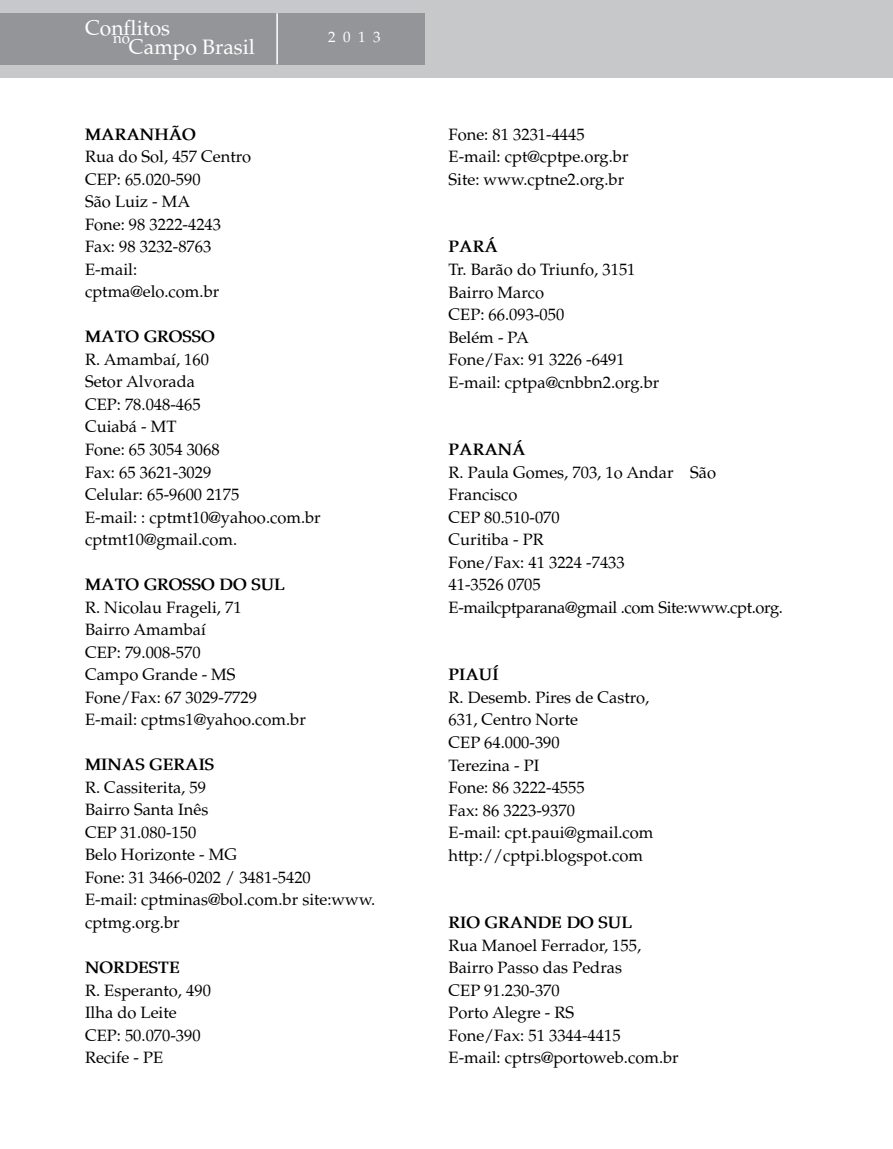
<style>
.page{position:relative;width:893px;height:1149px;background:#fff}
.page>*{position:absolute;margin:0;border:0;box-sizing:border-box;transform-origin:0 0}
.t1{font:21px/19.2px "Palatino";color:#fff}
.t2{font:16.5px/22.5px "Palatino";color:#000}
.t3{font:700 16.5px "Palatino";color:#000}
.t4{font:15px "Palatino";color:#fff}
</style>
<div class="page">
<div style="left:0;top:0;width:893px;height:77px;background:#c7c8ca"></div>
<div style="left:0;top:13px;width:276px;height:51px;background:#939598"></div>
<div style="left:276px;top:13px;width:149px;height:51px;background:#939598"></div>
<hr style="left:276px;top:13px;width:2px;height:51px;background:#fff">
<p class="t1" style="left:129px;top:18px;width:128px;text-indent:-44px">Conflitos<br>Campo Brasil</p>
<p class="t4" style="left:113px;top:29px;width:18px">no</p>
<p class="t4" style="left:328px;top:28px;width:54px">2 0 1 3</p>
<p class="t3" style="left:85px;top:124px;width:112px">MARANHÃO</p>
<p class="t2" style="left:85px;top:145px;width:167px">Rua do Sol, 457 Centro<br>CEP: 65.020-590<br>São Luiz - MA<br>Fone: 98 3222-4243<br>Fax: 98 3232-8763<br>E-mail: cptma@elo.com.br</p>
<p class="t3" style="left:85px;top:327px;width:131px">MATO GROSSO</p>
<p class="t2" style="left:85px;top:348px;width:237px">R. Amambaí, 160<br>Setor Alvorada<br>CEP: 78.048-465<br>Cuiabá - MT<br>Fone: 65 3054 3068<br>Fax: 65 3621-3029<br>Celular: 65-9600 2175<br>E-mail: : cptmt10@yahoo.com.br cptmt10@gmail.com.</p>
<p class="t3" style="left:85px;top:574px;width:201px">MATO GROSSO DO SUL</p>
<p class="t2" style="left:85px;top:596px;width:222px">R. Nicolau Frageli, 71<br>Bairro Amambaí<br>CEP: 79.008-570<br>Campo Grande - MS<br>Fone/Fax: 67 3029-7729<br>E-mail: cptms1@yahoo.com.br</p>
<p class="t3" style="left:85px;top:754px;width:131px">MINAS GERAIS</p>
<p class="t2" style="left:85px;top:776px;width:292px">R. Cassiterita, 59<br>Bairro Santa Inês<br>CEP 31.080-150<br>Belo Horizonte - MG<br>Fone: 31 3466-0202 / 3481-5420<br>E-mail: cptminas@bol.com.br site:www. cptmg.org.br</p>
<p class="t3" style="left:85px;top:957px;width:96px">NORDESTE</p>
<p class="t2" style="left:85px;top:978px;width:127px">R. Esperanto, 490<br>Ilha do Leite<br>CEP: 50.070-390<br>Recife - PE</p>
<p class="t2" style="left:449px;top:123px;width:181px">Fone: 81 3231-4445<br>E-mail: cpt@cptpe.org.br<br>Site: www.cptne2.org.br</p>
<p class="t3" style="left:449px;top:237px;width:51px">PARÁ</p>
<p class="t2" style="left:449px;top:258px;width:212px">Tr. Barão do Triunfo, 3151<br>Bairro Marco<br>CEP: 66.093-050<br>Belém - PA<br>Fone/Fax: 91 3226 -6491<br>E-mail: cptpa@cnbbn2.org.br</p>
<p class="t3" style="left:449px;top:440px;width:79px">PARANÁ</p>
<p class="t2" style="left:449px;top:461px;width:336px">R. Paula Gomes, 703, 1o Andar São<br>Francisco<br>CEP 80.510-070<br>Curitiba - PR<br>Fone/Fax: 41 3224 -7433<br>41-3526 0705<br>E-mailcptparana@gmail .com Site:www.cpt.org.</p>
<p class="t3" style="left:449px;top:665px;width:52px">PIAUÍ</p>
<p class="t2" style="left:449px;top:686px;width:206px">R. Desemb. Pires de Castro,<br>631, Centro Norte<br>CEP 64.000-390<br>Terezina - PI<br>Fone: 86 3222-4555<br>Fax: 86 3223-9370<br>E-mail: cpt.paui@gmail.com http://cptpi.blogspot.com</p>
<p class="t3" style="left:449px;top:912px;width:185px">RIO GRANDE DO SUL</p>
<p class="t2" style="left:449px;top:933px;width:232px">Rua Manoel Ferrador, 155,<br>Bairro Passo das Pedras<br>CEP 91.230-370<br>Porto Alegre - RS<br>Fone/Fax: 51 3344-4415<br>E-mail: cptrs@portoweb.com.br</p>
</div>
